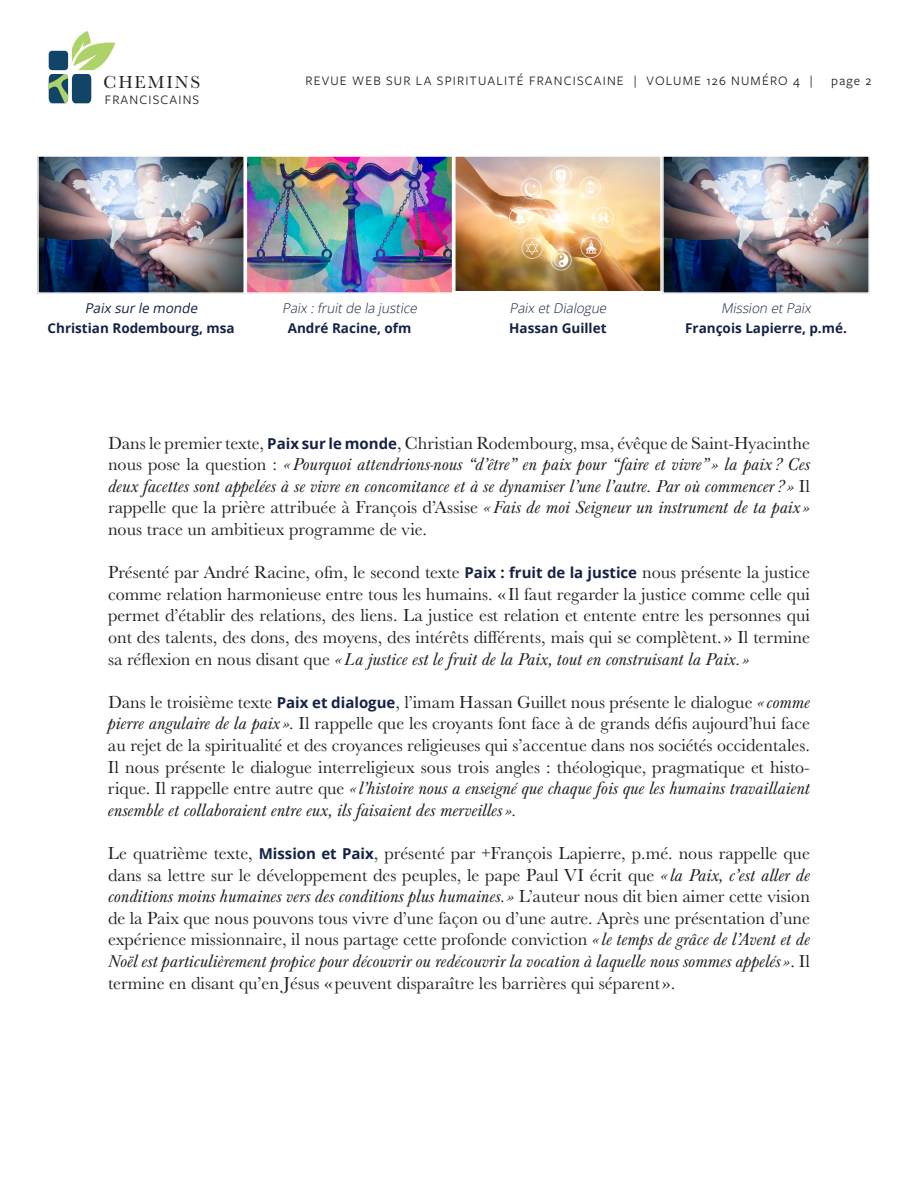
<style>
.page{position:relative;width:918px;height:1188px;background:#fff}
.page>*{position:absolute;margin:0;border:0;box-sizing:border-box;transform-origin:0 0}
.t1{font:18px/21.6px "Baskerville URW";color:#231f20;text-align:justify}
.t2{font:italic 18px/21.6px "Baskerville URW";color:#231f20;text-align:justify}
.t3{font:18px "Baskerville URW";letter-spacing:.1em;color:#231f20}
.t4{font:700 13.5px "Open Sans";color:#152246}
.t5{font:13.5px "Freight Sans Pro";letter-spacing:.085em;color:#231f20}
.t6{font:italic 300 13.5px "Open Sans";color:#152246}
.t7{font:italic 13.5px "Open Sans";color:#152246}
.s1{font-style:normal}
.s2{font-family:"Open Sans";font-weight:700;font-style:normal;font-size:15px;color:#152246}
.s3{font-family:"Open Sans";font-weight:700;font-size:15px;color:#152246}
.s4{font-style:italic}
</style>
<div class="page">
<svg style="left:49px;top:31px;width:66px;height:72px"></svg>
<img style="left:40px;top:158px;width:202px;height:133px">
<div style="left:37px;top:155px;width:208px;height:139px;border:2px solid #fff"></div>
<img style="left:249px;top:158px;width:201px;height:133px">
<div style="left:246px;top:155px;width:207px;height:139px;border:2px solid #fff"></div>
<img style="left:457px;top:158px;width:202px;height:133px">
<div style="left:454px;top:155px;width:208px;height:139px;border:2px solid #fff"></div>
<img style="left:665px;top:158px;width:202px;height:133px">
<div style="left:662px;top:155px;width:208px;height:139px;border:2px solid #fff"></div>
<p class="t3" style="left:104px;top:70px;width:98px">CHEMINS</p>
<p class="t5" style="left:105px;top:90px;width:96px">FRANCISCAINS</p>
<p class="t5" style="left:306px;top:72px;width:509px">REVUE WEB SUR LA SPIRITUALITÉ FRANCISCAINE | VOLUME 126 NUMÉRO 4 |</p>
<p class="t5" style="left:831px;top:72px;width:42px">page 2</p>
<p class="t7" style="left:85px;top:299px;width:117px">Paix surle monde</p>
<p class="t4" style="left:48px;top:318px;width:189px">Christian Rodembourg, msa</p>
<p class="t6" style="left:282px;top:299px;width:139px">Paix :fruitde la j ustice</p>
<p class="t4" style="left:288px;top:318px;width:125px">André Racine, ofm</p>
<p class="t6" style="left:509px;top:299px;width:102px">Paix etDialogue</p>
<p class="t4" style="left:509px;top:318px;width:99px">Hassan Guillet</p>
<p class="t6" style="left:721px;top:299px;width:95px">Mission etPaix</p>
<p class="t4" style="left:685px;top:318px;width:163px">François Lapierre, p.mé.</p>
<p class="t2" style="left:108px;top:432px;width:704px"><span class="s1">Dans le premier texte,</span> <span class="s2">Paix sur le monde</span><span class="s1">, Christian Rodembourg, msa, évêque de Saint-Hyacinthe nous pose la question :</span> «Pourquoi attendrions-nous “d’être” en paix pour “faire et vivre” » la paix ? Ces deux facettes sont appelées à se vivre en concomitance et à se dynamiser l’une l’autre. Par où commencer ? » <span class="s1">Il rappelle que la prière attribuée à François d’Assise</span> «Fais de moi Seigneur un instrument de ta paix » <span class="s1">nous trace un ambitieux programme de vie.</span></p>
<p class="t1" style="left:108px;top:561px;width:704px">Présenté par André Racine, ofm, le second texte <span class="s3">Paix : fruit de la justice</span> nous présente la justice comme relation harmonieuse entre tous les humains. « Il faut regarder la justice comme celle qui permet d’établir des relations, des liens. La justice est relation et entente entre les personnes qui ont des talents, des dons, des moyens, des intérêts différents, mais qui se complètent. » Il termine sa réflexion en nous disant que <span class="s4">«La justice est le fruit de la Paix, tout en construisant la Paix. »</span></p>
<p class="t1" style="left:108px;top:690px;width:704px">Dans le troisième texte <span class="s3">Paix et dialogue</span>, l’imam Hassan Guillet nous présente le dialogue <span class="s4">« comme pierre angulaire de la paix ».</span> Il rappelle que les croyants font face à de grands défis aujourd’hui face au rejet de la spiritualité et des croyances religieuses qui s’accentue dans nos sociétés occidentales.<br>Il nous présente le dialogue interreligieux sous trois angles : théologique, pragmatique et histo&shy;rique. Il rappelle entre autre que <span class="s4">« l’histoire nous a enseigné que chaque fois que les humains travaillaient ensemble et collaboraient entre eux, ils faisaient des merveilles ».</span></p>
<p class="t1" style="left:108px;top:842px;width:704px">Le quatrième texte, <span class="s3">Mission et Paix</span>, présenté par +François Lapierre, p.mé. nous rappelle que dans sa lettre sur le développement des peuples, le pape Paul VI écrit que <span class="s4">« la Paix, c’est aller de conditions moins humaines vers des conditions plus humaines. »</span> L’auteur nous dit bien aimer cette vision de la Paix que nous pouvons tous vivre d’une façon ou d’une autre. Après une présentation d’une expérience missionnaire, il nous partage cette profonde conviction <span class="s4">« le temps de grâce de l’Avent et de Noël est particulièrement propice pour découvrir ou redécouvrir la vocation à laquelle nous sommes appelés »</span>. Il termine en disant qu’en Jésus «peuvent disparaître les barrières qui séparent ».</p>
</div>
